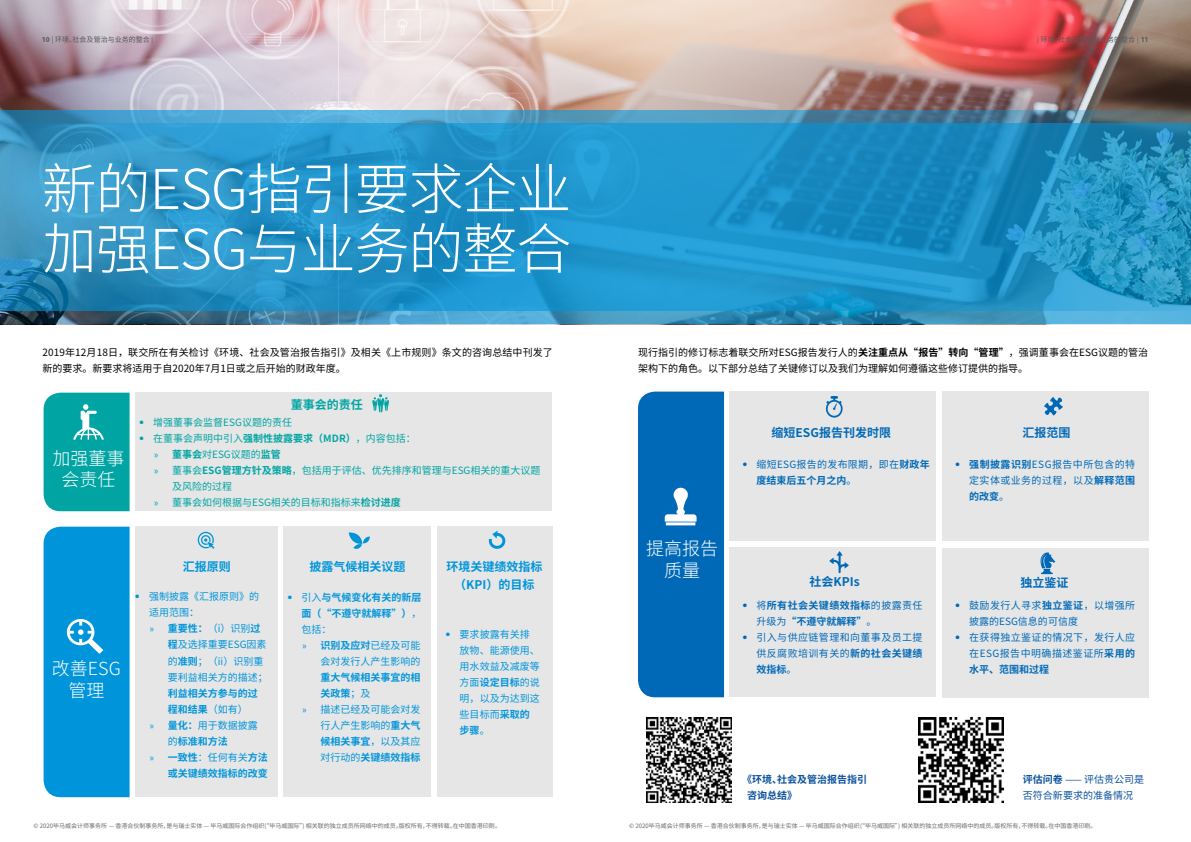
<style>
.page{position:relative;width:1191px;height:842px;background:#fff}
.page>*{position:absolute;margin:0;border:0;box-sizing:border-box;transform-origin:0 0}
.t1{font:300 55px/60px "Noto Sans CJ Ksc";letter-spacing:-.02em;color:#fff}
.t2{font:300 18px/21.6px "Noto Sans CJ Ksc";color:#fff;text-align:center}
.t3{font:700 12px/18px "Noto Sans CJ Ksc";color:#0095da;text-align:center}
.t4{font:700 12px "Noto Sans CJ Ksc";color:#0069b7}
.t5{font:700 12px "Noto Sans CJ Ksc";color:#00a5a3}
.t6{font:10px/16px "Noto Sans CJ Ksc";letter-spacing:.005em;color:#000}
.t7{font:10px/16px "Noto Sans CJ Ksc";letter-spacing:.04em;color:#0069b7;text-align:justify}
.t8{font:10px/16px "Noto Sans CJ Ksc";color:#0095da}
.t9{font:10px "Noto Sans CJ Ksc";color:#00a5a3}
.t10{font:700 10px "Noto Sans CJ Ksc";color:#0095da}
.t11{font:700 10px/16px "Noto Sans CJ Ksc";letter-spacing:.04em;color:#0069b7}
.t12{font:10px/16px "Noto Sans CJ Ksc";color:#0069b7}
.t13{font:10px/16px "Noto Sans CJ Ksc";color:#0b519d}
.t14{font:700 10px/16px "Noto Sans CJ Ksc";color:#0b519d}
.t15{font:7px "Noto Sans CJ Ksc";color:#595757}
.t16{font:6px "Noto Sans CJ Ksc";color:#68696e}
.s1{font-family:"Univers 65";font-weight:700}
.s2{font-family:"Univers 45";font-weight:300}
.s3{font-weight:700}
.s4{font-family:"Myriad Pro"}
.s5{font-family:"Myriad Pro";font-weight:400}
.s6{font-weight:400}
</style>
<div class="page">
<img style="left:0;top:0;width:1191px;height:110px">
<svg style="left:0;top:110px;width:1191px;height:14px;background:#4c91b5"></svg>
<svg style="left:0;top:124px;width:1191px;height:200px;background:#2592c5"></svg>
<div style="left:44px;top:393px;width:86px;height:118px;background:#00a5a3"></div>
<div style="left:638px;top:392px;width:86px;height:305px;background:#0069b7"></div>
<hr style="left:666px;top:522px;width:29px;height:3px;background:#fff">
<div style="left:44px;top:527px;width:86px;height:270px;background:#0095da"></div>
<div style="left:135px;top:393px;width:417px;height:118px;background:#e6e6e6"></div>
<div style="left:135px;top:527px;width:142px;height:270px;background:#e6e6e6"></div>
<div style="left:729px;top:392px;width:206px;height:149px;background:#e6e6e6"></div>
<div style="left:942px;top:392px;width:206px;height:149px;background:#e6e6e6"></div>
<div style="left:283px;top:527px;width:148px;height:270px;background:#e6e6e6"></div>
<div style="left:437px;top:527px;width:116px;height:270px;background:#e6e6e6"></div>
<img style="left:646px;top:717px;width:85px;height:85px">
<svg style="left:372px;top:394px;width:17px;height:18px"></svg>
<svg style="left:198px;top:532px;width:16px;height:17px"></svg>
<svg style="left:349px;top:532px;width:21px;height:17px"></svg>
<svg style="left:489px;top:531px;width:16px;height:18px"></svg>
<svg style="left:826px;top:396px;width:16px;height:22px"></svg>
<svg style="left:1044px;top:397px;width:19px;height:19px"></svg>
<div style="left:729px;top:547px;width:206px;height:150px;background:#e6e6e6"></div>
<svg style="left:829px;top:551px;width:19px;height:22px"></svg>
<div style="left:942px;top:548px;width:206px;height:150px;background:#e6e6e6"></div>
<svg style="left:1040px;top:552px;width:15px;height:22px"></svg>
<img style="left:918px;top:717px;width:85px;height:85px">
<p class="t15" style="left:42px;top:36px;width:113px"><span class="s1">10</span> | 环境、社会及管治与业务的整合 <span class="s2">|</span></p>
<p class="t15" style="left:1037px;top:36px;width:113px"><span class="s2">|</span> 环境、社会及管治与业务的整合 <span class="s2">|</span> <span class="s1">11</span></p>
<h1 class="t1" style="left:42px;top:160px;width:531px">新的ESG指引要求企业加强ESG与业务的整合</h1>
<p class="t6" style="left:43px;top:344px;width:512px">2019年12月18日，联交所在有关检讨《环境、社会及管治报告指引》及相关《上市规则》条文的咨询总结中刊发了新的要求。新要求将适用于自2020年7月1日或之后开始的财政年度。</p>
<p class="t6" style="left:638px;top:344px;width:512px">现行指引的修订标志着联交所对ESG报告发行人的<span class="s3">关注重点从“报告”转向“管理”</span>，强调董事会在ESG议题的管治架构下的角色。以下部分总结了关键修订以及我们为理解如何遵循这些修订提供的指导。</p>
<h2 class="t2" style="left:52px;top:448px;width:73px">加强董事会责任</h2>
<p class="t5" style="left:291px;top:398px;width:73px">董事会的责任</p>
<p class="t9" style="left:139px;top:417px;width:154px"><span class="s2">•</span> 增强董事会监督ESG议题的责任</p>
<p class="t9" style="left:139px;top:433px;width:278px"><span class="s2">•</span> 在董事会声明中引入<span class="s3">强制性披露要求（MDR）</span>，内容包括：</p>
<p class="t9" style="left:154px;top:449px;width:128px"><span class="s4">»</span> <span class="s3">董事会</span>对ESG议题的<span class="s3">监管</span></p>
<p class="t9" style="left:154px;top:465px;width:388px"><span class="s4">»</span> 董事会<span class="s3">ESG管理方针及策略</span>，包括用于评估、优先排序和管理与ESG相关的重大议题</p>
<p class="t9" style="left:172px;top:481px;width:61px">及风险的过程</p>
<p class="t9" style="left:154px;top:497px;width:248px"><span class="s4">»</span> 董事会如何根据与ESG相关的目标和指标来<span class="s3">检讨进度</span></p>
<h2 class="t2" style="left:52px;top:658px;width:70px">改善ESG管理</h2>
<p class="t3" style="left:183px;top:558px;width:49px">汇报原则</p>
<p class="t8" style="left:135px;top:589px;width:126px"><span class="s2">•</span> 强制披露《汇报原则》的</p>
<p class="t8" style="left:149px;top:605px;width:51px">适用范围：</p>
<p class="t10" style="left:150px;top:623px;width:112px"><span class="s5">»</span> 重要性：<span class="s6">（i）识别</span>过</p>
<p class="t8" style="left:168px;top:637px;width:100px"><span class="s3">程</span>及选择重要ESG因素</p>
<p class="t8" style="left:168px;top:653px;width:97px">的<span class="s3">准则</span>；（ii）识别重</p>
<p class="t8" style="left:168px;top:669px;width:101px">要利益相关方的描述；</p>
<p class="t10" style="left:168px;top:687px;width:92px">利益相关方参与的过</p>
<p class="t10" style="left:168px;top:703px;width:81px">程和结果<span class="s6">（如有）</span></p>
<p class="t8" style="left:150px;top:717px;width:110px"><span class="s4">»</span> <span class="s3">量化：</span>用于数据披露</p>
<p class="t10" style="left:168px;top:735px;width:61px"><span class="s6">的</span>标准和方法</p>
<p class="t10" style="left:150px;top:751px;width:119px"><span class="s5">»</span> 一致性<span class="s6">：任何有关</span>方法</p>
<p class="t10" style="left:168px;top:767px;width:101px">或关键绩效指标的改变</p>
<p class="t3" style="left:309px;top:558px;width:97px">披露气候相关议题</p>
<p class="t10" style="left:287px;top:591px;width:136px"><span class="s2">•</span> <span class="s6">引入</span>与气候变化有关的新层</p>
<p class="t10" style="left:301px;top:607px;width:121px">面（“不遵守就解释”）<span class="s6">，</span></p>
<p class="t8" style="left:301px;top:621px;width:31px">包括：</p>
<p class="t10" style="left:302px;top:639px;width:119px"><span class="s5">»</span> 识别及应对<span class="s6">已经及可能</span></p>
<p class="t8" style="left:320px;top:653px;width:101px">会对发行人产生影响的</p>
<p class="t10" style="left:320px;top:671px;width:101px">重大气候相关事宜的相</p>
<p class="t10" style="left:320px;top:687px;width:51px">关政策<span class="s6">；及</span></p>
<p class="t8" style="left:302px;top:701px;width:119px"><span class="s4">»</span> 描述已经及可能会对发</p>
<p class="t8" style="left:320px;top:717px;width:101px">行人产生影响的<span class="s3">重大气</span></p>
<p class="t10" style="left:320px;top:735px;width:101px">候相关事宜<span class="s6">，以及其应</span></p>
<p class="t10" style="left:320px;top:751px;width:101px"><span class="s6">对行动的</span>关键绩效指标</p>
<p class="t3" style="left:446px;top:558px;width:98px">环境关键绩效指标（KPI）的目标</p>
<p class="t8" style="left:459px;top:627px;width:82px;text-indent:-14px"><span class="s2">•</span> 要求披露有关排放物、能源使用、用水效益及减废等方面<span class="s3">设定目标</span>的说明，以及为达到这些目标而<span class="s3">采取的步骤</span>。</p>
<h2 class="t2" style="left:646px;top:538px;width:73px">提高报告质量</h2>
<p class="t4" style="left:771px;top:426px;width:121px">缩短ESG报告刊发时限</p>
<p class="t4" style="left:1022px;top:426px;width:49px">汇报范围</p>
<p class="t7" style="left:756px;top:457px;width:175px;text-indent:-14px"><span class="s2">•</span> 缩短ESG报告的发布限期，即在<span class="s3">财政年度结束后五个月之内</span>。</p>
<p class="t7" style="left:969px;top:457px;width:167px;text-indent:-14px"><span class="s2">•</span> <span class="s3">强制披露识别</span>ESG报告中所包含的特定实体或业务的过程，以及<span class="s3">解释范围的改变</span>。</p>
<p class="t4" style="left:809px;top:575px;width:52px">社会KPIs</p>
<p class="t11" style="left:756px;top:598px;width:167px;text-indent:-14px"><span class="s2">•</span> <span class="s6">将</span>所有社会关键绩效指标<span class="s6">的披露责任升级为</span>“不遵守就解释”<span class="s6">。</span></p>
<p class="t7" style="left:756px;top:630px;width:167px;text-indent:-14px"><span class="s2">•</span> 引入与供应链管理和向董事及员工提供反腐败培训有关的<span class="s3">新的社会关键绩效指标</span>。</p>
<p class="t4" style="left:1020px;top:575px;width:49px">独立鉴证</p>
<p class="t12" style="left:969px;top:598px;width:167px;text-indent:-14px"><span class="s2">•</span> 鼓励发行人寻求<span class="s3">独立鉴证</span>，以增强所披露的ESG信息的可信度</p>
<p class="t7" style="left:969px;top:630px;width:167px;text-indent:-14px"><span class="s2">•</span> 在获得独立鉴证的情况下，发行人应在ESG报告中明确描述鉴证所<span class="s3">采用的水平、范围和过程</span></p>
<p class="t14" style="left:747px;top:772px;width:121px;text-indent:-5px">《环境、社会及管治报告指引咨询总结》</p>
<p class="t13" style="left:1023px;top:772px;width:123px"><span class="s3">评估问卷</span> —— 评估贵公司是否符合新要求的准备情况</p>
<p class="t16" style="left:34px;top:823px;width:469px">© 2020毕马威会计师事务所 — 香港合伙制事务所，是与瑞士实体 — 毕马威国际合作组织(“毕马威国际”) 相关联的独立成员所网络中的成员。版权所有，不得转载。在中国香港印刷。</p>
<p class="t16" style="left:629px;top:823px;width:469px">© 2020毕马威会计师事务所 — 香港合伙制事务所，是与瑞士实体 — 毕马威国际合作组织(“毕马威国际”) 相关联的独立成员所网络中的成员。版权所有，不得转载。在中国香港印刷。</p>
</div>
